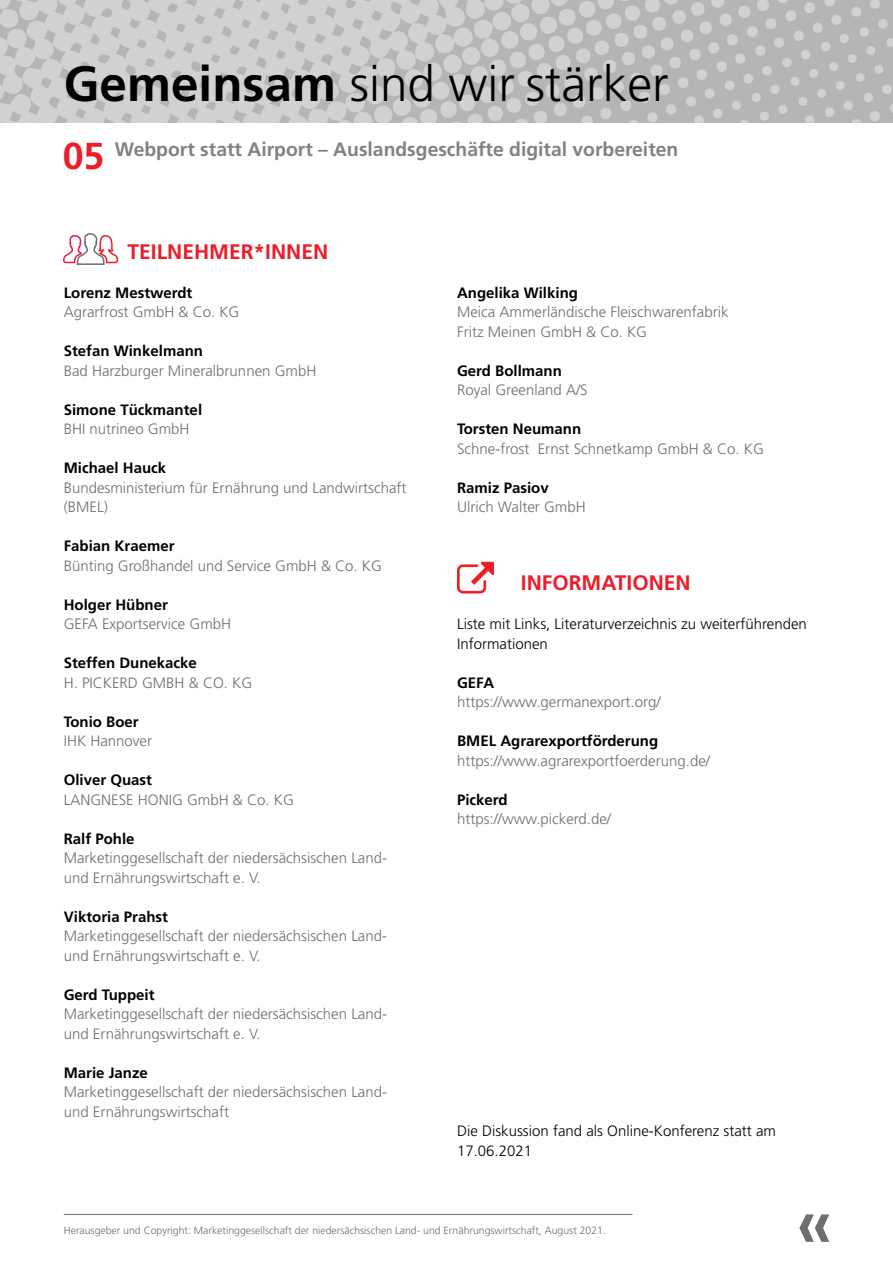
<style>
.page{position:relative;width:893px;height:1263px;background:#fff}
.page>*{position:absolute;margin:0;border:0;box-sizing:border-box;transform-origin:0 0}
.t1{font:300 49.5px "Frutiger";color:#000}
.t2{font:700 37.5px "Frutiger";color:#ed1c29}
.t3{font:700 21px "Frutiger";color:#ed1c29}
.t4{font:700 19.5px "Frutiger";color:#808285}
.t5{font:300 15px/19.5px "Frutiger";color:#6d6e71}
.t6{font:700 15px "Frutiger";color:#000}
.t7{font:300 15px/19.5px "Frutiger";color:#000}
.t8{font:300 10.5px "Frutiger";color:#6d6e71}
.s1{font-weight:700}
</style>
<div class="page">
<img style="left:0;top:0;width:893px;height:122px">
<svg style="left:799px;top:1214px;width:30px;height:28px"></svg>
<svg style="left:63px;top:233px;width:56px;height:32px"></svg>
<img style="left:457px;top:561px;width:36px;height:33px">
<hr style="left:64px;top:1214px;width:568px;height:1px;background:#6d6e71">
<h1 class="t1" style="left:64px;top:56px;width:606px"><span class="s1">Gemeinsam</span> sind wir stärker</h1>
<h2 class="t2" style="left:63px;top:133px;width:43px">05</h2>
<h3 class="t4" style="left:115px;top:137px;width:565px">Webport statt Airport – Auslandsgeschäfte digital vorbereiten</h3>
<h3 class="t3" style="left:128px;top:239px;width:202px">Teilnehmer*innen</h3>
<p class="t6" style="left:64px;top:284px;width:130px">Lorenz M estwerdt</p>
<p class="t5" style="left:64px;top:302px;width:177px">Agrarfrost GmbH &amp; Co. KG</p>
<p class="t6" style="left:64px;top:342px;width:141px">Stefan Winkelmann</p>
<p class="t5" style="left:64px;top:361px;width:254px">Bad Harzburger Mineralbrunnen GmbH</p>
<p class="t6" style="left:64px;top:401px;width:140px">Simone Tückmantel</p>
<p class="t5" style="left:64px;top:419px;width:127px">BHI nutrineo GmbH</p>
<p class="t6" style="left:64px;top:459px;width:104px">M ichael Hauck</p>
<p class="t5" style="left:64px;top:478px;width:344px">Bundesministerium für Ernährung und Landwirtschaft (BMEL)</p>
<p class="t6" style="left:64px;top:537px;width:112px">Fabian Kraemer</p>
<p class="t5" style="left:64px;top:556px;width:320px">Bünting Großhandel und Service GmbH &amp; Co. KG</p>
<p class="t6" style="left:64px;top:596px;width:106px">Holger Hübner</p>
<p class="t5" style="left:64px;top:614px;width:169px">GEFA Exportservice GmbH</p>
<p class="t6" style="left:64px;top:654px;width:135px">Steffen Dunekacke</p>
<p class="t5" style="left:64px;top:673px;width:190px">H. PICKERD GMBH &amp; CO. KG</p>
<p class="t6" style="left:64px;top:713px;width:77px">Tonio Boer</p>
<p class="t5" style="left:64px;top:731px;width:90px">IHK Hannover</p>
<p class="t6" style="left:64px;top:771px;width:90px">Oliver Quast</p>
<p class="t5" style="left:64px;top:790px;width:232px">LANGNESE HONIG GmbH &amp; Co. KG</p>
<p class="t6" style="left:64px;top:830px;width:72px">Ralf Pohle</p>
<p class="t5" style="left:64px;top:848px;width:325px">Marketinggesellschaft der niedersächsischen Land&shy;und Ernährungswirtschaft e. V.</p>
<p class="t6" style="left:64px;top:908px;width:106px">Viktoria Prahst</p>
<p class="t5" style="left:64px;top:926px;width:325px">Marketinggesellschaft der niedersächsischen Land&shy;und Ernährungswirtschaft e. V.</p>
<p class="t6" style="left:64px;top:986px;width:92px">Gerd Tuppeit</p>
<p class="t5" style="left:64px;top:1004px;width:325px">Marketinggesellschaft der niedersächsischen Land&shy;und Ernährungswirtschaft e. V.</p>
<p class="t6" style="left:64px;top:1064px;width:86px">Marie Janze</p>
<p class="t5" style="left:64px;top:1082px;width:325px">Marketinggesellschaft der niedersächsischen Land&shy;und Ernährungswirtschaft</p>
<p class="t6" style="left:457px;top:284px;width:122px">Angelika Wilking</p>
<p class="t5" style="left:457px;top:302px;width:273px">Meica Ammerländische Fleischwarenfabrik<br>Fritz Meinen GmbH &amp; Co. KG</p>
<p class="t6" style="left:457px;top:362px;width:106px">Gerd Bollmann</p>
<p class="t5" style="left:457px;top:380px;width:132px">Royal Greenland A/S</p>
<p class="t6" style="left:457px;top:420px;width:126px">Torsten Neumann</p>
<p class="t5" style="left:457px;top:439px;width:308px">Schne-frost Ernst Schnetkamp GmbH &amp; Co. KG</p>
<p class="t6" style="left:457px;top:479px;width:93px">Ramiz Pasiov</p>
<p class="t5" style="left:457px;top:497px;width:130px">Ulrich Walter GmbH</p>
<h3 class="t3" style="left:521px;top:571px;width:171px">Informationen</h3>
<p class="t7" style="left:457px;top:614px;width:351px">Liste mit Links, Literaturverzeichnis zu weiterführenden<br>Informationen</p>
<p class="t6" style="left:457px;top:674px;width:39px">GEFA</p>
<p class="t5" style="left:457px;top:692px;width:205px">https://www.germanexport.org/</p>
<p class="t6" style="left:457px;top:732px;width:11px">BMEL</p>
<p class="t6" style="left:500px;top:732px;width:159px">Agrarexportförderung</p>
<p class="t5" style="left:457px;top:751px;width:254px">https://www.agrarexportfoerderung.de/</p>
<p class="t6" style="left:457px;top:791px;width:52px">Pickerd</p>
<p class="t5" style="left:457px;top:809px;width:155px">https://www.pickerd.de/</p>
<p class="t7" style="left:457px;top:1121px;width:320px">Die Diskussion fand als Online-Konferenz statt am<br>17.06.2021</p>
<p class="t8" style="left:64px;top:1224px;width:544px">Herausgeber und Copyright: Marketinggesellschaft der niedersächsischen Land- und Ernährungswirtschaft, August 2021.</p>
</div>
